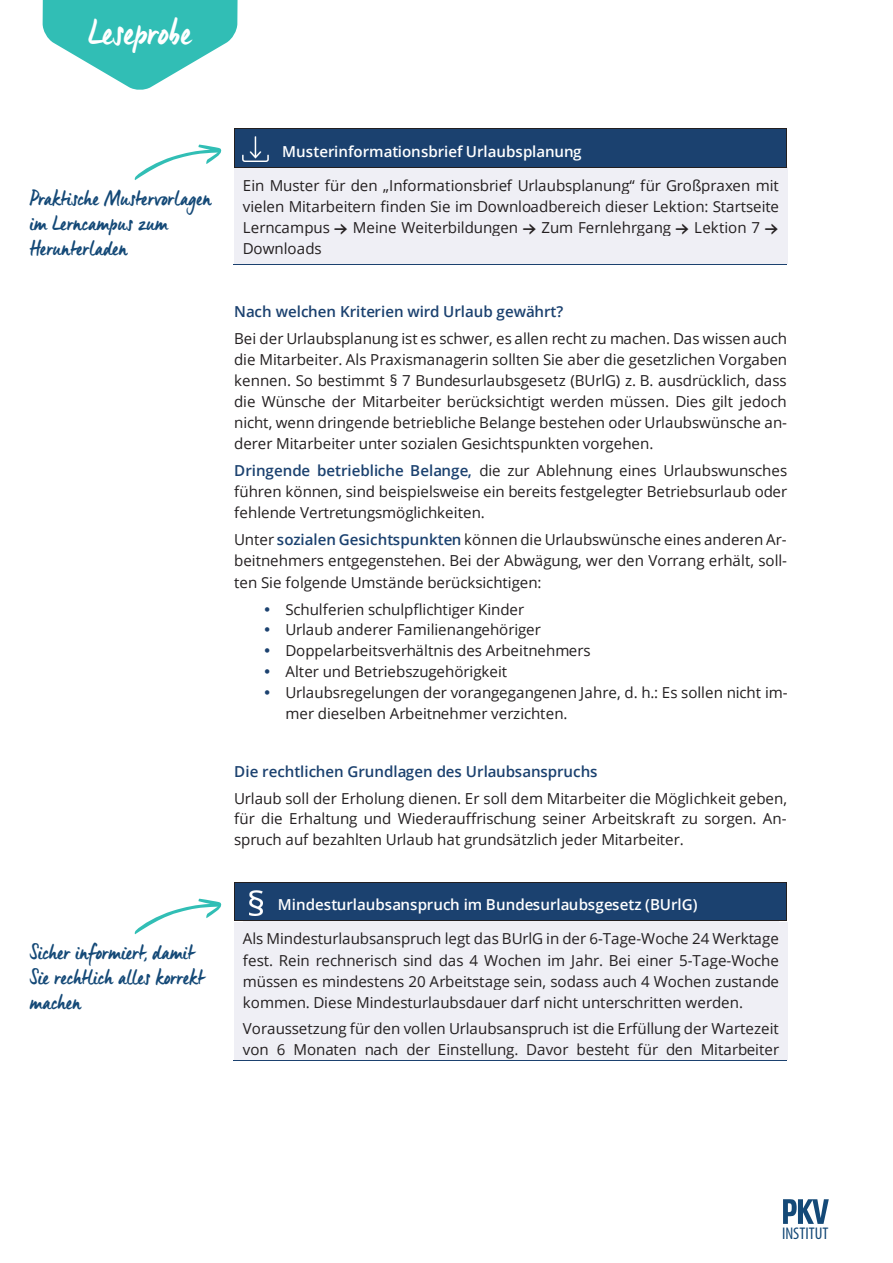
<style>
.page{position:relative;width:893px;height:1263px;background:#fff}
.page>*{position:absolute;margin:0;border:0;box-sizing:border-box;transform-origin:0 0}
.t1{font:36px "Manus Smooth";color:#fff}
.t2{font:21px/25.2px "Manus Smooth";letter-spacing:.015em;color:#144977}
.t3{font:condensed 16.95px "Myriad Pro";color:#144977}
.t4{font:15.15px/21px "Open Sans";letter-spacing:-.005em;color:#231f20;text-align:justify}
.t5{font:600 15.15px "Open Sans";letter-spacing:.005em;color:#fff}
.s1{font-family:"PKV Font"}
.s2{font-weight:600;color:#1b416f}
.s3{color:#1b416f}
</style>
<div class="page">
<div style="left:235px;top:129px;width:552px;height:38px;background:#1b416f"></div>
<hr style="left:235px;top:128px;width:552px;height:1px;background:#231f20">
<hr style="left:234px;top:133px;width:1px;height:34px;background:#231f20">
<hr style="left:787px;top:133px;width:1px;height:34px;background:#231f20">
<div style="left:234px;top:168px;width:553px;height:96px;background:#efeff5"></div>
<hr style="left:235px;top:167px;width:552px;height:1px;background:#231f20">
<hr style="left:234px;top:264px;width:553px;height:1px;background:#1b416f">
<div style="left:235px;top:883px;width:552px;height:38px;background:#1b416f"></div>
<hr style="left:235px;top:882px;width:552px;height:1px;background:#231f20">
<hr style="left:234px;top:887px;width:1px;height:34px;background:#231f20">
<hr style="left:787px;top:887px;width:1px;height:34px;background:#231f20">
<div style="left:234px;top:922px;width:553px;height:137px;background:#efeff5"></div>
<hr style="left:235px;top:921px;width:552px;height:1px;background:#231f20">
<hr style="left:234px;top:1060px;width:553px;height:1px;background:#1b416f">
<img style="left:243px;top:136px;width:25px;height:26px">
<img style="left:249px;top:890px;width:13px;height:26px">
<svg style="left:43px;top:0;width:195px;height:90px"></svg>
<svg style="left:783px;top:1199px;width:46px;height:25px"></svg>
<svg style="left:135px;top:144px;width:87px;height:36px"></svg>
<svg style="left:135px;top:898px;width:87px;height:37px"></svg>
<p class="t1" style="left:88px;top:11px;width:105px">Leseprobe</p>
<p class="t2" style="left:30px;top:185px;width:183px">Praktische Mustervorlagen im Lerncampus zum<br>Herunterladen</p>
<p class="t2" style="left:30px;top:939px;width:176px">Sicher informiert, damit<br>Sie rechtlich alles korrekt machen</p>
<p class="t5" style="left:282px;top:141px;width:301px">Musterinformationsbrief Urlaubsplanung</p>
<p class="t4" style="left:243px;top:174px;width:538px">Ein Muster für den „Informationsbrief Urlaubsplanung“ für Großpraxen mit vielen Mitarbeitern finden Sie im Downloadbereich dieser Lektion: Startseite Lerncampus <span class="s1">A</span> Meine Weiterbildungen <span class="s1">A</span> Zum Fernlehrgang <span class="s1">A</span> Lektion 7 <span class="s1">A </span>Downloads</p>
<p class="t4" style="left:234px;top:298px;width:555px;line-height:27px"><span class="s2">Nach welchen Kriterien wird Urlaub gewährt?<br></span>Bei der Urlaubsplanung ist es schwer, es allen recht zu machen. Das wissen auch</p>
<p class="t4" style="left:234px;top:349px;width:555px">die Mitarbeiter. Als Praxismanagerin sollten Sie aber die gesetzlichen Vorgaben kennen. So bestimmt § 7 Bundesurlaubsgesetz (BUrlG) z. B. ausdrücklich, dass die Wünsche der Mitarbeiter berücksichtigt werden müssen. Dies gilt jedoch nicht, wenn dringende betriebliche Belange bestehen oder Urlaubswünsche an&shy;derer Mitarbeiter unter sozialen Gesichtspunkten vorgehen.</p>
<p class="t4" style="left:234px;top:460px;width:555px"><span class="s2">Dringende betriebliche Belange,</span> die zur Ablehnung eines Urlaubswunsches führen können, sind beispielsweise ein bereits festgelegter Betriebsurlaub oder fehlende Vertretungsmöglichkeiten.</p>
<p class="t4" style="left:234px;top:529px;width:554px">Unter <span class="s2">sozialen Gesichtspunkten</span> können die Urlaubswünsche eines anderen Ar&shy;beitnehmers entgegenstehen. Bei der Abwägung, wer den Vorrang erhält, soll&shy;ten Sie folgende Umstände berücksichtigen:</p>
<p class="t4" style="left:264px;top:598px;width:262px"><span class="s3">•</span> Schulferien schulpflichtiger Kinder</p>
<p class="t4" style="left:264px;top:619px;width:279px"><span class="s3">•</span> Urlaub anderer Familienangehöriger</p>
<p class="t4" style="left:264px;top:640px;width:328px"><span class="s3">•</span> Doppelarbeitsverhältnis des Arbeitnehmers</p>
<p class="t4" style="left:264px;top:661px;width:245px"><span class="s3">•</span> Alter und Betriebszugehörigkeit</p>
<p class="t4" style="left:285px;top:682px;width:504px;text-indent:-22px"><span class="s3">•</span> Urlaubsregelungen der vorangegangenen Jahre, d. h.: Es sollen nicht im&shy;mer dieselben Arbeitnehmer verzichten.</p>
<p class="t4" style="left:234px;top:757px;width:554px;line-height:27px"><span class="s2">Die rechtlichen Grundlagen des Urlaubsanspruchs<br></span>Urlaub soll der Erholung dienen. Er soll dem Mitarbeiter die Möglichkeit geben,</p>
<p class="t4" style="left:234px;top:808px;width:554px">für die Erhaltung und Wiederauffrischung seiner Arbeitskraft zu sorgen. An&shy;spruch auf bezahlten Urlaub hat grundsätzlich jeder Mitarbeiter.</p>
<p class="t5" style="left:278px;top:894px;width:421px">Mindesturlaubsanspruch im Bundesurlaubsgesetz (BUrlG)</p>
<p class="t4" style="left:243px;top:928px;width:538px">Als Mindesturlaubsanspruch legt das BUrlG in der 6-Tage-Woche 24 Werktage fest. Rein rechnerisch sind das 4 Wochen im Jahr. Bei einer 5-Tage-Woche müssen es mindestens 20 Arbeitstage sein, sodass auch 4 Wochen zustande kommen. Diese Mindesturlaubsdauer darf nicht unterschritten werden.</p>
<p class="t4" style="left:243px;top:1018px;width:538px">Voraussetzung für den vollen Urlaubsanspruch ist die Erfüllung der Wartezeit von 6 Monaten nach der Einstellung. Davor besteht für den Mitarbeiter</p>
<p class="t3" style="left:782px;top:1223px;width:48px">INSTITUT</p>
</div>
